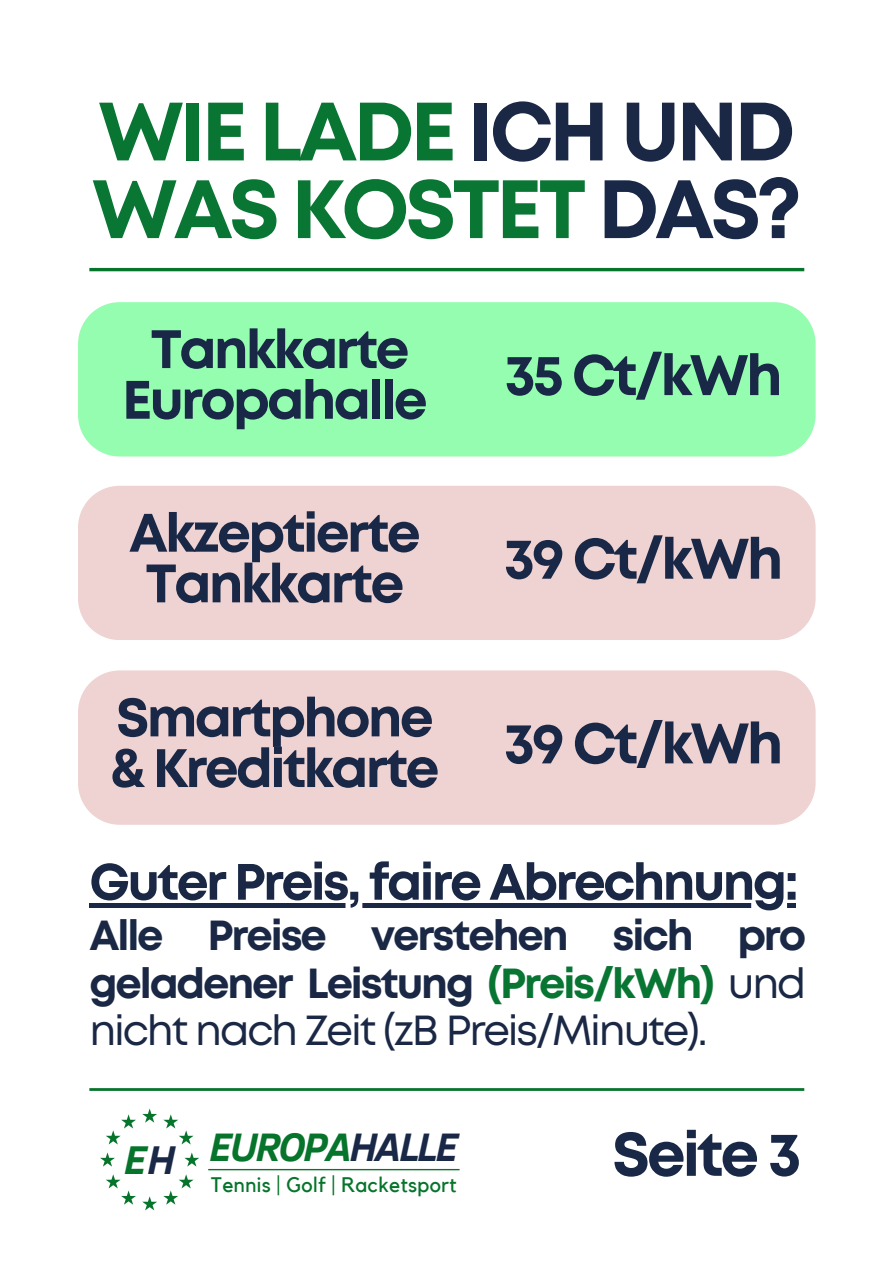
<style>
.page{position:relative;width:894px;height:1264px;background:#fff}
.page>*{position:absolute;margin:0;border:0;box-sizing:border-box;transform-origin:0 0}
.t1{font:700 82.5px/77.7px "Mont";letter-spacing:-.05em;color:#097634}
.t2{font:700 61.5px "Mont";letter-spacing:-.05em;color:#192846}
.t3{font:700 57px "Mont";letter-spacing:-.05em;color:#192846}
.t4{font:700 54px/50.7px "Mont";letter-spacing:-.05em;color:#192846;text-align:center}
.t5{font:700 51px "Mont";letter-spacing:-.05em;color:#1a2845}
.t6{font:700 42px/47.2px "Mont";letter-spacing:-.05em;color:#1a2845;text-align:justify}
.t7{font:italic 700 41.25px "Clear Sans";color:#06742b}
.t8{font:italic 700 40.8px "Clear Sans";letter-spacing:-.05em;color:#06742b}
.t9{font:21px "Kollektif";letter-spacing:.015em;color:#06742b}
.s1{color:#097533}
.s2{color:#1a2845}
.s3{color:#192846}
.s4{font-weight:400}
</style>
<div class="page">
<hr style="left:89px;top:268px;width:715px;height:3px;background:#06742b">
<hr style="left:89px;top:1088px;width:715px;height:2px;background:#06742b">
<hr style="left:208px;top:1168px;width:251px;height:2px;background:#06742b">
<svg style="left:106px;top:1114px;width:30px;height:30px"></svg>
<svg style="left:100px;top:1152px;width:15px;height:14px"></svg>
<svg style="left:142px;top:1108px;width:15px;height:14px"></svg>
<svg style="left:142px;top:1196px;width:15px;height:14px"></svg>
<svg style="left:106px;top:1174px;width:30px;height:30px"></svg>
<svg style="left:163px;top:1114px;width:30px;height:30px"></svg>
<svg style="left:184px;top:1152px;width:15px;height:14px"></svg>
<svg style="left:163px;top:1174px;width:30px;height:30px"></svg>
<div style="left:78px;top:670px;width:737px;height:154px;background:#efd2d2"></div>
<div style="left:78px;top:486px;width:737px;height:154px;background:#efd2d2"></div>
<div style="left:78px;top:302px;width:737px;height:154px;background:#94fdaf"></div>
<hr style="left:89px;top:903px;width:707px;height:4px;background:#1a2845">
<h2 class="t1" style="left:92px;top:99px;width:711px"><span class="s1">WIE LADE</span> <span class="s2">ICH UND<br></span>WAS KOSTET <span class="s3">DAS?</span></h2>
<h4 class="t4" style="left:122px;top:328px;width:307px">Tankkarte<br>Europahalle</h4>
<p class="t4" style="left:129px;top:511px;width:293px">Akzeptierte<br>Tankkarte</p>
<h2 class="t4" style="left:110px;top:696px;width:330px;text-align:left">Smartphone &amp; Kreditkarte</h2>
<h4 class="t3" style="left:504px;top:354px;width:280px">35 Ct/kWh</h4>
<h5 class="t3" style="left:503px;top:537px;width:281px">39 Ct/kWh</h5>
<h3 class="t3" style="left:503px;top:722px;width:281px">39 Ct/kWh</h3>
<p class="t5" style="left:89px;top:862px;width:710px">Guter Preis, faire Abrechnung:</p>
<p class="t6" style="left:89px;top:915px;width:718px">Alle Preise verstehen sich pro geladener Leistung <span class="s1">(Preis/kWh)</span> <span class="s4">und nicht nach Zeit (zB Preis/Minute).</span></p>
<h2 class="t7" style="left:124px;top:1129px;width:53px">E<span class="s3">H</span></h2>
<h1 class="t8" style="left:209px;top:1117px;width:250px">EUROPA<span class="s3">HALLE</span></h1>
<h3 class="t9" style="left:211px;top:1174px;width:247px">Tennis | Golf | Racketsport</h3>
<h3 class="t2" style="left:611px;top:1131px;width:191px">Seite 3</h3>
</div>
